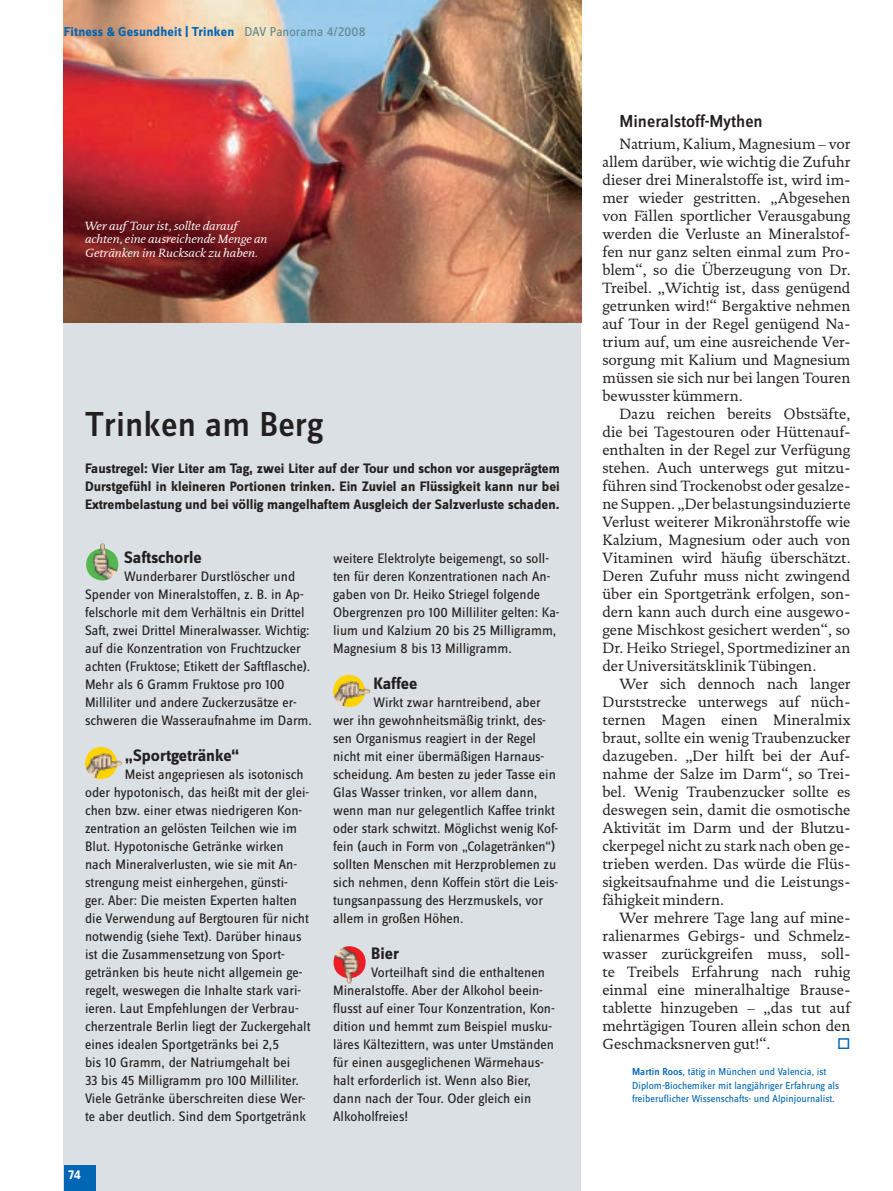
<style>
.page{position:relative;width:893px;height:1191px;background:#fff}
.page>*{position:absolute;margin:0;border:0;box-sizing:border-box;transform-origin:0 0}
.t1{font:500 36px "Zine Sans Dis";color:#231f20}
.t2{font:500 18px "Zine Sans Dis";color:#231f20}
.t3{font:700 17.25px "Zine Sans Dis";color:#231f20}
.t4{font:15px/18px "DTL Documenta ST";color:#231f20;text-align:justify}
.t5{font:14.25px/18px "Zine Sans Dis";color:#231f20}
.t6{font:700 14.25px/18px "Zine Sans Dis";color:#231f20;text-align:justify}
.t7{font:700 13.5px "Zine Sans Dis";letter-spacing:.01em;color:#0166b3}
.t8{font:700 13.5px "Zine Sans Dis";color:#fff}
.t9{font:italic 12px/13.5px "DTL Documenta ST";color:#fff}
.t10{font:10.5px/13.5px "Zine Sans Dis";color:#0166b3}
.s1{font-weight:400;color:#638790}
.s2{font-weight:500}
</style>
<div class="page">
<div style="left:64px;top:257px;width:517px;height:934px;background:#dae0e3"></div>
<img style="left:86px;top:543px;width:32px;height:37px">
<img style="left:85px;top:747px;width:37px;height:32px">
<img style="left:333px;top:675px;width:37px;height:32px">
<img style="left:64px;top:0;width:517px;height:322px">
<img style="left:334px;top:946px;width:32px;height:37px">
<div style="left:64px;top:1165px;width:32px;height:26px;background:#0166b3"></div>
<p class="t7" style="left:64px;top:25px;width:303px">Fitness &amp; Gesundheit | Trinken <span class="s1">DAV Panorama 4/2008</span></p>
<p class="t9" style="left:85px;top:219px;width:184px">Wer auf Tour ist, sollte darauf achten, eine ausreichende Menge an<br>Getränken im Rucksack zu haben.</p>
<h1 class="t1" style="left:85px;top:405px;width:239px">Trinken am Berg</h1>
<p class="t6" style="left:85px;top:460px;width:476px">Faustregel: Vier Liter am Tag, zwei Liter auf der Tour und schon vor ausgeprägtem Durstgefühl in kleineren Portionen trinken. Ein Zuviel an Flüssigkeit kann nur bei Extrembelastung und bei völlig mangelhaftem Ausgleich der Salzverluste schaden.</p>
<p class="t3" style="left:124px;top:548px;width:79px">Saftschorle</p>
<p class="t5" style="left:85px;top:568px;width:228px;text-indent:39px">Wunderbarer Durstlöscher und Spender von Mineralstoffen, z. B. in Ap&shy;felschorle mit dem Verhältnis ein Drittel Saft, zwei Drittel Mineralwasser. Wichtig: auf die Konzentration von Fruchtzucker achten (Fruktose; Etikett der Saftflasche).<br>Mehr als 6 Gramm Fruktose pro 100<br>Milliliter und andere Zuckerzusätze er&shy;schweren die Wasseraufnahme im Darm.</p>
<p class="t3" style="left:125px;top:746px;width:116px">„Sportgetränke“</p>
<p class="t5" style="left:85px;top:766px;width:227px;text-indent:40px">Meist angepriesen als isotonisch oder hypotonisch, das heißt mit der glei&shy;chen bzw. einer etwas niedrigeren Kon&shy;zentration an gelösten Teilchen wie im Blut. Hypotonische Getränke wirken nach Mineralverlusten, wie sie mit An&shy;strengung meist einhergehen, günsti&shy;ger. Aber: Die meisten Experten halten die Verwendung auf Bergtouren für nicht notwendig (siehe Text). Darüber hinaus ist die Zusammensetzung von Sport&shy;getränken bis heute nicht allgemein ge&shy;regelt, weswegen die Inhalte stark vari&shy;ieren. Laut Empfehlungen der Verbrau&shy;cherzentrale Berlin liegt der Zuckergehalt eines idealen Sportgetränks bei 2,5<br>bis 10 Gramm, der Natriumgehalt bei<br>33 bis 45 Milligramm pro 100 Milliliter.<br>Viele Getränke überschreiten diese Wer&shy;te aber deutlich. Sind dem Sportgetränk</p>
<p class="t8" style="left:68px;top:1167px;width:14px">74</p>
<p class="t5" style="left:333px;top:550px;width:228px">weitere Elektrolyte beigemengt, so soll&shy;ten für deren Konzentrationen nach An&shy;gaben von Dr. Heiko Striegel folgende Obergrenzen pro 100 Milliliter gelten: Ka&shy;lium und Kalzium 20 bis 25 Milligramm, Magnesium 8 bis 13 Milligramm.</p>
<p class="t3" style="left:374px;top:674px;width:45px">Kaffee</p>
<p class="t5" style="left:333px;top:694px;width:227px;text-indent:41px">Wirkt zwar harntreibend, aber wer ihn gewohnheitsmäßig trinkt, des&shy;sen Organismus reagiert in der Regel nicht mit einer übermäßigen Harnaus&shy;scheidung. Am besten zu jeder Tasse ein Glas Wasser trinken, vor allem dann, wenn man nur gelegentlich Kaffee trinkt oder stark schwitzt. Möglichst wenig Kof&shy;fein (auch in Form von „Colagetränken“) sollten Menschen mit Herzproblemen zu sich nehmen, denn Koffein stört die Leis&shy;tungsanpassung des Herzmuskels, vor allem in großen Höhen.</p>
<p class="t3" style="left:371px;top:944px;width:29px">Bier</p>
<p class="t5" style="left:333px;top:964px;width:223px;text-indent:38px">Vorteilhaft sind die enthaltenen Mineralstoffe. Aber der Alkohol beein&shy;flusst auf einer Tour Konzentration, Kon&shy;dition und hemmt zum Beispiel musku&shy;läres Kältezittern, was unter Umständen für einen ausgeglichenen Wärmehaus&shy;halt erforderlich ist. Wenn also Bier, dann nach der Tour. Oder gleich ein Alkoholfreies!</p>
<p class="t2" style="left:619px;top:112px;width:145px">Mineralstoff-Mythen</p>
<p class="t4" style="left:602px;top:135px;width:250px;text-indent:17px">Natrium, Kalium, Magnesium – vor allem darüber, wie wichtig die Zufuhr dieser drei Mineralstoffe ist, wird im&shy;mer wieder gestritten. „Abgesehen von Fällen sportlicher Verausgabung werden die Verluste an Mineralstof&shy;fen nur ganz selten einmal zum Pro&shy;blem“, so die Überzeugung von Dr.<br>Treibel. „Wichtig ist, dass genügend getrunken wird!“ Bergaktive nehmen auf Tour in der Regel genügend Na&shy;trium auf, um eine ausreichende Ver&shy;sorgung mit Kalium und Magnesium müssen sie sich nur bei langen Touren bewusster kümmern.</p>
<p class="t4" style="left:602px;top:405px;width:250px;text-indent:17px">Dazu reichen bereits Obstsäfte, die bei Tagestouren oder Hüttenauf&shy;enthalten in der Regel zur Verfügung stehen. Auch unterwegs gut mitzu&shy;führen sind Trockenobst oder gesalze&shy;ne Suppen. „Der belastungsinduzierte Verlust weiterer Mikronährstoffe wie Kalzium, Magnesium oder auch von Vitaminen wird häufig überschätzt.<br>Deren Zufuhr muss nicht zwingend über ein Sportgetränk erfolgen, son&shy;dern kann auch durch eine ausgewo&shy;gene Mischkost gesichert werden“, so Dr. Heiko Striegel, Sportmediziner an der Universitätsklinik Tübingen.</p>
<p class="t4" style="left:602px;top:675px;width:250px;text-indent:17px">Wer sich dennoch nach langer Durststrecke unterwegs auf nüch&shy;ternen Magen einen Mineralmix braut, sollte ein wenig Traubenzucker dazugeben. „Der hilft bei der Auf&shy;nahme der Salze im Darm“, so Trei&shy;bel. Wenig Traubenzucker sollte es deswegen sein, damit die osmotische Aktivität im Darm und der Blutzu&shy;ckerpegel nicht zu stark nach oben ge&shy;trieben werden. Das würde die Flüs&shy;sigkeitsaufnahme und die Leistungs&shy;fähigkeit mindern.</p>
<p class="t4" style="left:602px;top:909px;width:250px;text-indent:17px">Wer mehrere Tage lang auf mine&shy;ralienarmes Gebirgs- und Schmelz&shy;wasser zurückgreifen muss, soll&shy;te Treibels Erfahrung nach ruhig einmal eine mineralhaltige Brause&shy;tablette hinzugeben – „das tut auf mehrtägigen Touren allein schon den Geschmacksnerven gut!“.</p>
<p class="t10" style="left:632px;top:1065px;width:208px"><span class="s2">Martin Roos</span>, tätig in München und Valencia, ist<br>Diplom-Biochemiker mit langjähriger Erfahrung als freiberuflicher Wissenschafts- und Alpinjournalist.</p>
</div>
